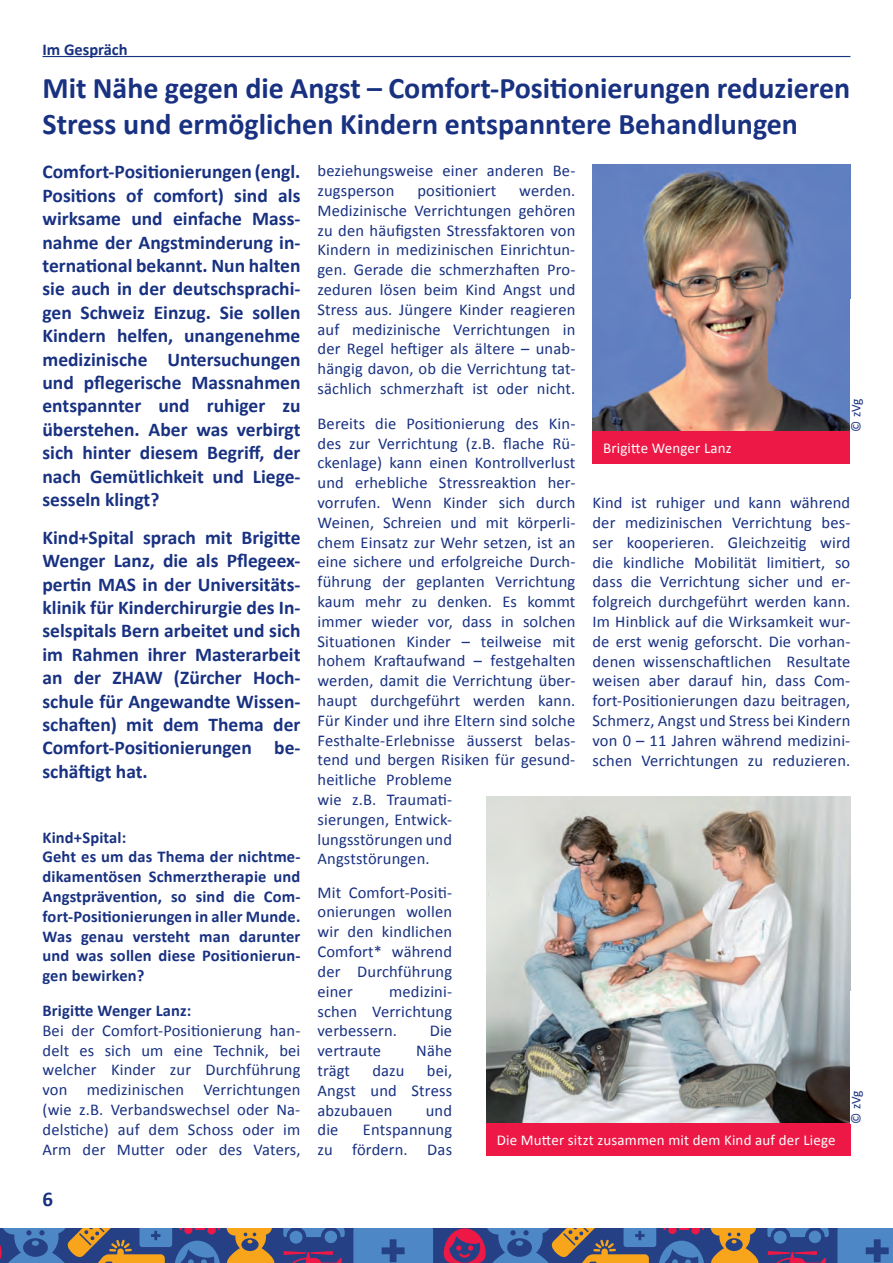
<style>
.page{position:relative;width:893px;height:1263px;background:#fff}
.page>*{position:absolute;margin:0;border:0;box-sizing:border-box;transform-origin:0 0}
.t1{font:700 30px/36px "Calibri";color:#183181}
.t2{font:700 21px "Calibri";color:#183181}
.t3{font:700 19.5px/23.4px "Calibri";color:#183181;text-align:justify}
.t4{font:16.5px/19.8px "Calibri";letter-spacing:.01em;color:#183181;text-align:justify}
.t5{font:700 16.5px/19.8px "Calibri";letter-spacing:.01em;color:#183181}
.t6{font:15px "Calibri";letter-spacing:.01em;color:#fff}
.t7{font:13.5px "Calibri";letter-spacing:-.025em;color:#183181}
</style>
<div class="page">
<div style="left:0;top:1229px;width:409px;height:34px;background:#264085"></div>
<svg style="left:283px;top:1229px;width:62px;height:8px"></svg>
<div style="left:290px;top:1231px;width:12px;height:13px;background:#4d87c6;border-radius:50%"></div>
<div style="left:325px;top:1231px;width:12px;height:12px;background:#4d87c6;border-radius:50%"></div>
<svg style="left:284px;top:1251px;width:58px;height:12px"></svg>
<svg style="left:0;top:1229px;width:275px;height:34px"></svg>
<div style="left:409px;top:1229px;width:484px;height:34px;background:#264085"></div>
<svg style="left:767px;top:1229px;width:62px;height:8px"></svg>
<div style="left:774px;top:1231px;width:13px;height:13px;background:#4d87c6;border-radius:50%"></div>
<div style="left:809px;top:1231px;width:12px;height:12px;background:#4d87c6;border-radius:50%"></div>
<svg style="left:768px;top:1251px;width:58px;height:12px"></svg>
<svg style="left:353px;top:1229px;width:80px;height:34px;background:#487fbf"></svg>
<svg style="left:444px;top:1229px;width:315px;height:34px"></svg>
<svg style="left:837px;top:1229px;width:56px;height:34px;background:#477cbc"></svg>
<hr style="left:43px;top:56px;width:807px;height:1px;background:#183181">
<img style="left:486px;top:796px;width:364px;height:328px">
<img style="left:592px;top:165px;width:258px;height:267px">
<div style="left:592px;top:432px;width:258px;height:32px;background:#ed1845"></div>
<div style="left:486px;top:1124px;width:364px;height:32px;background:#ed1845"></div>
<p class="t5" style="left:43px;top:40px;width:87px">Im Gespräch</p>
<h1 class="t1" style="left:43px;top:70px;width:809px">Mit Nähe gegen die Angst – Comfort-Positionierungen reduzieren<br>Stress und ermöglichen Kindern entspanntere Behandlungen</h1>
<p class="t3" style="left:43px;top:160px;width:259px">Comfort-Positionierungen (engl.<br>Positions of comfort) sind als wirksame und einfache Mass&shy;nahme der Angstminderung in&shy;ternational bekannt. Nun halten sie auch in der deutschsprachi&shy;gen Schweiz Einzug. Sie sollen Kindern helfen, unangenehme medizinische Untersuchungen und pflegerische Massnahmen entspannter und ruhiger zu überstehen. Aber was verbirgt sich hinter diesem Begriff, der nach Gemütlichkeit und Liege&shy;sesseln klingt?</p>
<p class="t3" style="left:43px;top:526px;width:259px">Kind+Spital sprach mit Brigitte Wenger Lanz, die als Pflegeex&shy;pertin MAS in der Universitäts&shy;klinik für Kinderchirurgie des In&shy;selspitals Bern arbeitet und sich im Rahmen ihrer Masterarbeit an der ZHAW (Zürcher Hoch&shy;schule für Angewandte Wissen&shy;schaften) mit dem Thema der Comfort-Positionierungen be&shy;schäftigt hat.</p>
<p class="t4" style="left:317px;top:161px;width:259px">beziehungsweise einer anderen Be&shy;zugsperson</p>
<p class="t4" style="left:317px;top:181px;width:259px;text-indent:202px">werden.<br>Medizinische Verrichtungen gehören zu den häufigsten Stressfaktoren von Kindern in medizinischen Einrichtun&shy;gen. Gerade die schmerzhaften Pro&shy;zeduren lösen beim Kind Angst und Stress aus. Jüngere Kinder reagieren auf medizinische Verrichtungen in der Regel heftiger als ältere – unab&shy;hängig davon, ob die Verrichtung tat&shy;sächlich schmerzhaft ist oder nicht.</p>
<p class="t4" style="left:317px;top:413px;width:259px;text-align:left">Bereits die Positionierung des Kin&shy;des zur Verrichtung (z.B. flache Rü&shy;ckenlage) kann einen Kontrollverlust und erhebliche Stressreaktion her&shy;vorrufen. Wenn Kinder sich durch<br>Weinen, Schreien und mit körperli&shy;chem Einsatz zur Wehr setzen, ist an eine sichere und erfolgreiche Durch&shy;führung der geplanten Verrichtung kaum mehr zu denken. Es kommt immer wieder vor, dass in solchen<br>Situationen Kinder – teilweise mit hohem Kraftaufwand – festgehalten werden, damit die Verrichtung über&shy;haupt durchgeführt werden kann.<br>Für Kinder und ihre Eltern sind solche<br>Festhalte-Erlebnisse äusserst belas&shy;tend und bergen Risiken für gesund&shy;heitliche Probleme<br>wie z.B. Traumati-<br>sierungen, Entwick-<br>lungsstörungen und<br>Angststörungen.</p>
<p class="t4" style="left:317px;top:882px;width:136px">Mit Comfort-Positi&shy;onierungen wollen wir den kindlichen Comfort* während der Durchführung einer</p>
<p class="t4" style="left:417px;top:181px;width:81px">positioniert</p>
<p class="t7" style="left:848px;top:432px;width:35px;rotate:-90deg">© zVg</p>
<p class="t6" style="left:603px;top:439px;width:130px">Brigitte Wenger Lanz</p>
<p class="t4" style="left:592px;top:493px;width:259px">Kind ist ruhiger und kann während der medizinischen Verrichtung bes&shy;ser kooperieren. Gleichzeitig wird die kindliche Mobilität limitiert, so dass die Verrichtung sicher und er&shy;folgreich durchgeführt werden kann.<br>Im Hinblick auf die Wirksamkeit wur&shy;de erst wenig geforscht. Die vorhan&shy;denen wissenschaftlichen Resultate weisen aber darauf hin, dass Com&shy;fort-Positionierungen dazu beitragen, Schmerz, Angst und Stress bei Kindern von 0 – 11 Jahren während medizini&shy;schen Verrichtungen zu reduzieren.</p>
<p class="t5" style="left:43px;top:827px;width:259px">Kind+Spital:<br>Geht es um das Thema der nichtme&shy;dikamentösen Schmerztherapie und<br>Angstprävention, so sind die Com&shy;fort-Positionierungen in aller Munde.<br>Was genau versteht man darunter und was sollen diese Positionierun&shy;gen bewirken?</p>
<p class="t5" style="left:43px;top:1000px;width:150px">Brigitte Wenger Lanz:</p>
<p class="t4" style="left:43px;top:1020px;width:259px">Bei der Comfort-Positionierung han&shy;delt es sich um eine Technik, bei welcher Kinder zur Durchführung von medizinischen Verrichtungen (wie z.B. Verbandswechsel oder Na&shy;delstiche) auf dem Schoss oder im Arm der Mutter oder des Vaters,</p>
<p class="t4" style="left:317px;top:981px;width:136px;text-indent:72px">medizini&shy;schen Verrichtung verbessern.</p>
<p class="t4" style="left:430px;top:1021px;width:24px">Die</p>
<p class="t4" style="left:317px;top:1041px;width:65px">vertraute</p>
<p class="t4" style="left:416px;top:1041px;width:37px">Nähe</p>
<p class="t4" style="left:317px;top:1060px;width:34px">trägt</p>
<p class="t4" style="left:372px;top:1060px;width:34px">dazu</p>
<p class="t4" style="left:317px;top:1060px;width:136px;text-indent:109px">bei, Angst und Stress abzubauen</p>
<p class="t7" style="left:848px;top:1124px;width:35px;rotate:-90deg">© zVg</p>
<p class="t4" style="left:426px;top:1100px;width:28px">und</p>
<p class="t4" style="left:317px;top:1120px;width:22px">die</p>
<p class="t4" style="left:317px;top:1120px;width:136px;text-align:right">Entspannung<br>zu fördern. Das</p>
<p class="t6" style="left:497px;top:1131px;width:340px">Die Mutter sitzt zusammen mit dem Kind auf der Liege</p>
<p class="t2" style="left:43px;top:1185px;width:12px">6</p>
</div>
